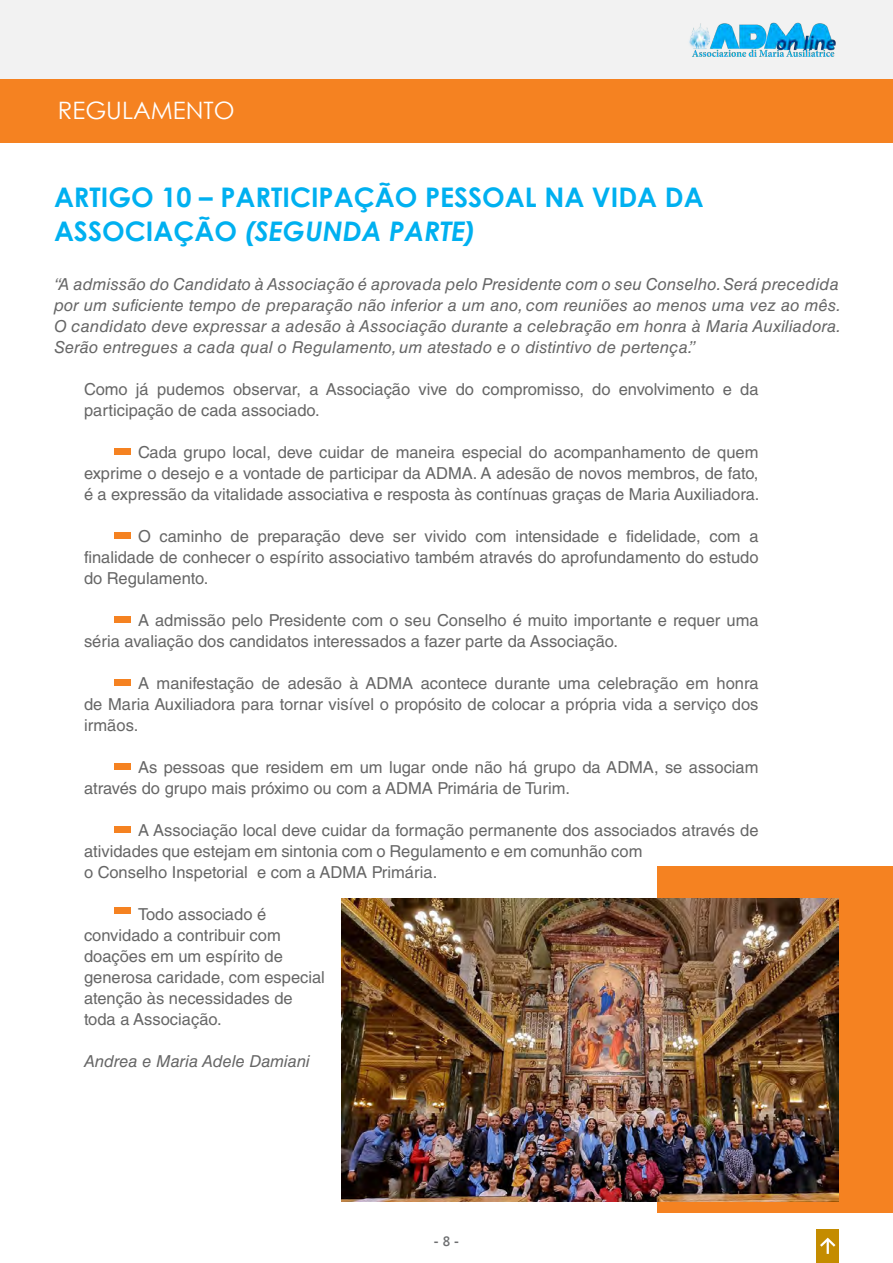
<style>
.page{position:relative;width:893px;height:1263px;background:#fff}
.page>*{position:absolute;margin:0;border:0;box-sizing:border-box;transform-origin:0 0}
.t1{font:700 27px/34.5px "Century Gothic";color:#00b0f0}
.t2{font:24px "Century Gothic";color:#fff}
.t3{font:16.5px/21px "Helvetica LT Std";color:#666}
.t4{font:italic 16.5px/21px "Helvetica LT Std";letter-spacing:.01em;color:#666}
.t5{font:700 13.5px "Segoe UI";color:#6d6e70}
.s1{font-style:italic}
.s2{font-weight:600}
</style>
<div class="page">
<div style="left:0;top:0;width:893px;height:80px;background:#f2f2f2"></div>
<img style="left:689px;top:22px;width:147px;height:35px">
<div style="left:816px;top:1229px;width:23px;height:34px;background:#c48c00"></div>
<svg style="left:820px;top:1237px;width:16px;height:17px"></svg>
<div style="left:0;top:80px;width:893px;height:62px;background:#f58221"></div>
<div style="left:114px;top:448px;width:16px;height:6px;background:#f58221"></div>
<div style="left:114px;top:532px;width:16px;height:6px;background:#f58221"></div>
<div style="left:114px;top:616px;width:16px;height:6px;background:#f58221"></div>
<div style="left:114px;top:679px;width:16px;height:6px;background:#f58221"></div>
<div style="left:114px;top:763px;width:16px;height:6px;background:#f58221"></div>
<div style="left:114px;top:826px;width:16px;height:6px;background:#f58221"></div>
<div style="left:657px;top:866px;width:236px;height:346px;background:#f58221"></div>
<img style="left:341px;top:898px;width:498px;height:304px">
<div style="left:114px;top:907px;width:16px;height:6px;background:#f58221"></div>
<p class="t2" style="left:58px;top:95px;width:178px">REGULAMENTO</p>
<p class="t1" style="left:54px;top:179px;width:651px">ARTIGO 10 – PARTICIPAÇÃO PESSOAL NA VIDA DA<br>ASSOCIAÇÃO <span class="s1">(SEGUNDA PARTE)</span></p>
<p class="t4" style="left:54px;top:273px;width:789px">“A admissão do Candidato à Associação é aprovada pelo Presidente com o seu Conselho. Será precedida por um suficiente tempo de preparação não inferior a um ano, com reuniões ao menos uma vez ao mês.<br>O candidato deve expressar a adesão à Associação durante a celebração em honra à Maria Auxiliadora.<br>Serão entregues a cada qual o Regulamento, um atestado e o distintivo de pertença.”</p>
<p class="t3" style="left:84px;top:378px;width:676px">Como já pudemos observar, a Associação vive do compromisso, do envolvimento e da participação de cada associado.</p>
<p class="t3" style="left:84px;top:441px;width:677px;text-align:justify;text-indent:54px">Cada grupo local, deve cuidar de maneira especial do acompanhamento de quem exprime o desejo e a vontade de participar da ADMA. A adesão de novos membros, de fato, é a expressão da vitalidade associativa e resposta às contínuas graças de Maria Auxiliadora.</p>
<p class="t3" style="left:84px;top:525px;width:676px;text-align:justify;text-indent:54px">O caminho de preparação deve ser vivido com intensidade e fidelidade, com a finalidade de conhecer o espírito associativo também através do aprofundamento do estudo do Regulamento.</p>
<p class="t3" style="left:84px;top:609px;width:676px;text-indent:54px">A admissão pelo Presidente com o seu Conselho é muito importante e requer uma séria avaliação dos candidatos interessados a fazer parte da Associação.</p>
<p class="t3" style="left:84px;top:672px;width:676px;text-align:justify;text-indent:54px">A manifestação de adesão à ADMA acontece durante uma celebração em honra de Maria Auxiliadora para tornar visível o propósito de colocar a própria vida a serviço dos irmãos.</p>
<p class="t3" style="left:84px;top:756px;width:676px;text-indent:54px">As pessoas que residem em um lugar onde não há grupo da ADMA, se associam através do grupo mais próximo ou com a ADMA Primária de Turim.</p>
<p class="t3" style="left:84px;top:819px;width:676px;text-indent:54px">A Associação local deve cuidar da formação permanente dos associados através de atividades que estejam em sintonia com o Regulamento e em comunhão com<br>o Conselho Inspetorial e com a ADMA Primária.</p>
<p class="t3" style="left:84px;top:903px;width:242px;text-indent:54px">Todo associado é convidado a contribuir com doações em um espírito de generosa caridade, com especial atenção às necessidades de toda a Associação.</p>
<p class="t4" style="left:84px;top:1050px;width:227px">Andrea e Maria Adele Damiani</p>
<p class="t5" style="left:434px;top:1229px;width:27px">- <span class="s2">8</span> -</p>
</div>
